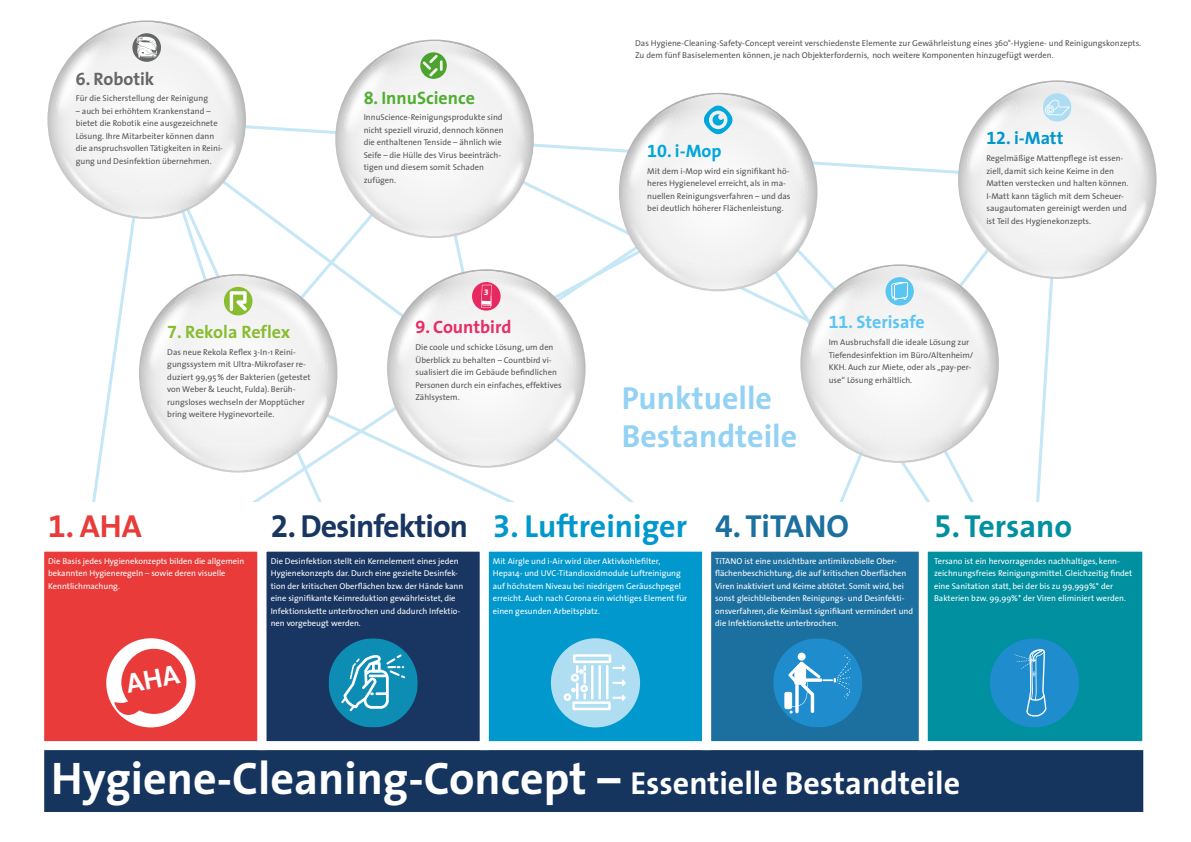
<style>
.page{position:relative;width:1191px;height:842px;background:#fff}
.page>*{position:absolute;margin:0;border:0;box-sizing:border-box;transform-origin:0 0}
.t1{font:700 46px "The Sans";color:#fff}
.t2{font:700 32px/38.4px "The Sans";color:#93d2f4}
.t3{font:700 32px "The Sans";letter-spacing:-.03em;color:#183661}
.t4{font:700 32px "The Sans";color:#0098cd}
.t5{font:700 32px "The Sans";color:#0090a0}
.t6{font:700 32px "The Sans";color:#1c709f}
.t7{font:700 32px "The Sans";color:#e83b3a}
.t8{font:700 18px "The Sans";color:#88bd31}
.t9{font:700 18px "The Sans";color:#51ae30}
.t10{font:700 18px "The Sans";color:#5bc5f2}
.t11{font:700 18px "The Sans";color:#e72d66}
.t12{font:700 18px "The Sans";color:#0097cc}
.t13{font:700 18px "The Sans";color:#646765}
.t14{font:700 18px "The Sans";color:#00a7da}
.t15{font:8.5px/12.5px "The Sans";color:#565656}
.t16{font:8.5px/12.5px "The Sans";color:#fff}
.t17{font:700 8.5px "Myriad";color:#fff}
.s1{font-family:"The Sans Bold Expert";font-weight:400}
.s2{font-size:32px}
</style>
<div class="page">
<div style="left:36px;top:734px;width:1115px;height:86px;background:#15355e;border:8px solid #fff"></div>
<svg style="left:534px;top:143px;width:85px;height:9px"></svg>
<svg style="left:252px;top:189px;width:464px;height:313px"></svg>
<svg style="left:247px;top:189px;width:185px;height:188px"></svg>
<div style="left:35px;top:543px;width:231px;height:207px;background:#e83b3a;border:9px solid #fff"></div>
<div style="left:257px;top:543px;width:232px;height:207px;background:#183661;border:9px solid #fff"></div>
<div style="left:480px;top:543px;width:231px;height:207px;background:#0098cd;border:9px solid #fff"></div>
<div style="left:702px;top:543px;width:231px;height:207px;background:#1c709f;border:9px solid #fff"></div>
<div style="left:918px;top:543px;width:233px;height:207px;background:#0090a0;border:9px solid #fff"></div>
<img style="left:960px;top:80px;width:196px;height:184px">
<img style="left:994px;top:82px;width:125px;height:37px">
<img style="left:1079px;top:251px;width:30px;height:26px">
<img style="left:967px;top:110px;width:46px;height:50px">
<img style="left:994px;top:102px;width:22px;height:15px">
<img style="left:1115px;top:200px;width:31px;height:47px">
<img style="left:1094px;top:109px;width:52px;height:77px">
<img style="left:1049px;top:90px;width:69px;height:27px">
<img style="left:619px;top:93px;width:193px;height:198px">
<img style="left:655px;top:95px;width:125px;height:36px">
<img style="left:664px;top:263px;width:68px;height:26px">
<img style="left:628px;top:123px;width:46px;height:67px">
<img style="left:655px;top:114px;width:22px;height:15px">
<img style="left:755px;top:122px;width:52px;height:38px">
<img style="left:710px;top:103px;width:69px;height:26px">
<img style="left:631px;top:224px;width:38px;height:46px">
<img style="left:664px;top:267px;width:26px;height:16px">
<img style="left:387px;top:269px;width:198px;height:199px">
<img style="left:423px;top:271px;width:125px;height:37px">
<img style="left:433px;top:439px;width:106px;height:26px">
<img style="left:396px;top:299px;width:36px;height:67px">
<img style="left:423px;top:290px;width:9px;height:16px">
<img style="left:544px;top:388px;width:31px;height:48px">
<img style="left:523px;top:298px;width:53px;height:77px">
<img style="left:492px;top:279px;width:55px;height:27px">
<img style="left:399px;top:400px;width:38px;height:46px">
<img style="left:433px;top:443px;width:26px;height:16px">
<img style="left:247px;top:274px;width:90px;height:199px">
<img style="left:247px;top:276px;width:53px;height:37px">
<img style="left:247px;top:444px;width:44px;height:26px">
<img style="left:296px;top:393px;width:31px;height:48px">
<img style="left:275px;top:303px;width:52px;height:77px">
<img style="left:247px;top:284px;width:52px;height:27px">
<img style="left:335px;top:40px;width:199px;height:198px">
<img style="left:371px;top:41px;width:125px;height:37px">
<img style="left:381px;top:210px;width:51px;height:26px">
<img style="left:344px;top:69px;width:47px;height:68px">
<img style="left:372px;top:61px;width:22px;height:15px">
<img style="left:493px;top:159px;width:30px;height:47px">
<img style="left:472px;top:69px;width:52px;height:77px">
<img style="left:427px;top:50px;width:69px;height:26px">
<img style="left:347px;top:170px;width:38px;height:47px">
<img style="left:381px;top:213px;width:26px;height:17px">
<img style="left:47px;top:20px;width:198px;height:148px">
<img style="left:84px;top:22px;width:125px;height:37px">
<img style="left:57px;top:50px;width:46px;height:68px">
<img style="left:84px;top:42px;width:22px;height:15px">
<img style="left:184px;top:49px;width:52px;height:53px">
<img style="left:139px;top:31px;width:69px;height:26px">
<img style="left:60px;top:151px;width:15px;height:37px">
<div style="left:39px;top:502px;width:1113px;height:49px;background:#fff"></div>
<div style="left:106px;top:638px;width:89px;height:89px;background:#fff;border-radius:50%"></div>
<svg style="left:328px;top:638px;width:90px;height:89px"></svg>
<div style="left:551px;top:638px;width:89px;height:89px;background:#afdef3;border-radius:50%"></div>
<hr style="left:598px;top:666px;width:3px;height:32px;background:#fff">
<hr style="left:606px;top:666px;width:2px;height:32px;background:#fff">
<hr style="left:591px;top:666px;width:2px;height:32px;background:#fff">
<div style="left:573px;top:654px;width:38px;height:9px;border:3px solid #fff"></div>
<div style="left:572px;top:701px;width:38px;height:9px;border:3px solid #fff"></div>
<div style="left:563px;top:693px;width:8px;height:8px;border:3px solid #fff;border-radius:50%"></div>
<svg style="left:571px;top:666px;width:15px;height:32px"></svg>
<div style="left:580px;top:685px;width:8px;height:7px;border:3px solid #fff;border-radius:50%"></div>
<svg style="left:613px;top:664px;width:13px;height:8px"></svg>
<svg style="left:613px;top:679px;width:13px;height:8px"></svg>
<svg style="left:613px;top:694px;width:13px;height:8px"></svg>
<div style="left:420px;top:52px;width:29px;height:27px;background:#f1f1f1"></div>
<svg style="left:420px;top:52px;width:27px;height:27px"></svg>
<div style="left:472px;top:282px;width:28px;height:29px;background:#e72960;border-radius:50%"></div>
<svg style="left:432px;top:138px;width:60px;height:234px"></svg>
<svg style="left:704px;top:106px;width:28px;height:28px"></svg>
<svg style="left:132px;top:33px;width:29px;height:29px"></svg>
<svg style="left:136px;top:37px;width:22px;height:21px"></svg>
<svg style="left:1043px;top:93px;width:28px;height:29px"></svg>
<svg style="left:732px;top:160px;width:347px;height:567px"></svg>
<div style="left:224px;top:287px;width:28px;height:28px;background:#88bd31;border-radius:50%"></div>
<svg style="left:75px;top:102px;width:172px;height:451px"></svg>
<svg style="left:114px;top:649px;width:72px;height:67px"></svg>
<h3 class="t13" style="left:76px;top:63px;width:80px"><span class="s1">6</span>. Robotik</h3>
<p class="t15" style="left:76px;top:92px;width:134px">Für die Sicherstellung der Reinigung</p>
<p class="t15" style="left:76px;top:104px;width:149px">– auch bei erhöhtem Krankenstand – bietet die Robotik eine ausgezeichnete Lösung. Ihre Mitarbeiter können dann die anspruchsvollen Tätigkeiten in Reini&shy;gung und Desinfektion übernehmen.</p>
<h3 class="t8" style="left:167px;top:317px;width:125px"><span class="s1">7</span>. Rekola Reflex</h3>
<p class="t15" style="left:167px;top:346px;width:145px">Das neue Rekola Reflex 3-In-1 Reini&shy;gungssystem mit Ultra-Mikrofaser re&shy;duziert 99,95% der Bakterien (getestet von Weber &amp; Leucht, Fulda). Berüh&shy;rungsloses wechseln der Mopptücher bring weitere Hyginevorteile.</p>
<h3 class="t9" style="left:364px;top:82px;width:113px"><span class="s1">8</span>. InnuScience</h3>
<p class="t15" style="left:364px;top:111px;width:141px">InnuScience-Reinigungsprodukte sind nicht speziell viruzid, dennoch können die enthaltenen Tenside – ähnlich wie<br>Seife – die Hülle des Virus beeinträch&shy;tigen und diesem somit Schaden zufügen.</p>
<p class="t17" style="left:484px;top:288px;width:7px">3</p>
<h3 class="t11" style="left:415px;top:312px;width:97px"><span class="s1">9</span>. Countbird</h3>
<p class="t15" style="left:415px;top:341px;width:148px">Die coole und schicke Lösung, um den Überblick zu behalten – Countbird vi&shy;sualisiert die im Gebäude befindlichen Personen durch ein einfaches, effektives Zählsystem.</p>
<p class="t15" style="left:635px;top:37px;width:507px">Das Hygiene-Cleaning-Safety-Concept vereint verschiedenste Elemente zur Gewährleistung eines 360°-Hygiene- und Reinigungskonzepts.<br>Zu dem fünf Basiselementen können, je nach Objekterfordernis, noch weitere Komponenten hinzugefügt werden.</p>
<h3 class="t14" style="left:647px;top:136px;width:76px"><span class="s1">10</span>. i-Mop</h3>
<p class="t15" style="left:647px;top:164px;width:145px">Mit dem i-Mop wird ein signifikant hö&shy;heres Hygienelevel erreicht, als in ma&shy;nuellen Reinigungsverfahren – und das bei deutlich höherer Flächenleistung.</p>
<h3 class="t12" style="left:986px;top:123px;width:79px"><span class="s1">12</span>. i-Matt</h3>
<p class="t15" style="left:986px;top:152px;width:144px">Regelmäßige Mattenpflege ist essen&shy;ziell, damit sich keine Keime in den Matten verstecken und halten können.<br>I-Matt kann täglich mit dem Scheuer&shy;saugautomaten gereinigt werden und ist Teil des Hygienekonzepts.</p>
<h2 class="t2" style="left:622px;top:378px;width:177px">Punktuelle<br>Bestandteile</h2>
<h3 class="t10" style="left:828px;top:307px;width:98px"><span class="s1">11</span>. Sterisafe</h3>
<p class="t15" style="left:828px;top:336px;width:146px">Im Ausbruchsfall die ideale Lösung zur Tiefendesinfektion im Büro/Altenheim/ KKH. Auch zur Miete, oder als „pay-per&shy;use“ Lösung erhältlich.</p>
<h2 class="t7" style="left:48px;top:499px;width:95px"><span class="s1">1</span>. AHA</h2>
<p class="t16" style="left:48px;top:554px;width:197px">Die Basis jedes Hygienekonzepts bilden die allgemein bekannten Hygieneregeln – sowie deren visuelle<br>Kenntlichmachung.</p>
<h2 class="t3" style="left:271px;top:499px;width:199px"><span class="s1">2</span>. Desinfektion</h2>
<p class="t16" style="left:271px;top:554px;width:194px">Die Desinfektion stellt ein Kernelement eines jeden Hygienekonzepts dar. Durch eine gezielte Desinfek&shy;tion der kritischen Oberflächen bzw. der Hände kann eine signifikante Keimreduktion gewährleistet, die Infektionskette unterbrochen und dadurch Infektio&shy;nen vorgebeugt werden.</p>
<h2 class="t4" style="left:493px;top:499px;width:196px"><span class="s1">3</span>. Luftreiniger</h2>
<p class="t16" style="left:493px;top:554px;width:196px">Mit Airgle und i-Air wird über Aktivkohlefilter, Hepa14- und UVC-Titandioxidmodule Luftreinigung auf höchstem Niveau bei niedrigem Geräuschpegel erreicht. Auch nach Corona ein wichtiges Element für einen gesunden Arbeitsplatz.</p>
<h2 class="t6" style="left:715px;top:499px;width:135px"><span class="s1">4</span>. TiTANO</h2>
<p class="t16" style="left:715px;top:554px;width:199px">TiTANO ist eine unsichtbare antimikrobielle Ober&shy;flächenbeschichtung, die auf kritischen Oberflächen Viren inaktiviert und Keime abtötet. Somit wird, bei sonst gleichbleibenden Reinigungs- und Desinfekti&shy;onsverfahren, die Keimlast signifikant vermindert und die Infektionskette unterbrochen.</p>
<h2 class="t5" style="left:934px;top:499px;width:140px"><span class="s1">5</span>. Tersano</h2>
<p class="t16" style="left:934px;top:554px;width:200px">Tersano ist ein hervorragendes nachhaltiges, kenn&shy;zeichnungsfreies Reinigungsmittel. Gleichzeitig findet eine Sanitation statt, bei der bis zu 99,999%* der Bakterien bzw. 99,99%* der Viren eliminiert werden.</p>
<h1 class="t1" style="left:51px;top:740px;width:910px">Hygiene-Cleaning-Concept – <span class="s2">Essentielle Bestandteile</span></h1>
</div>
